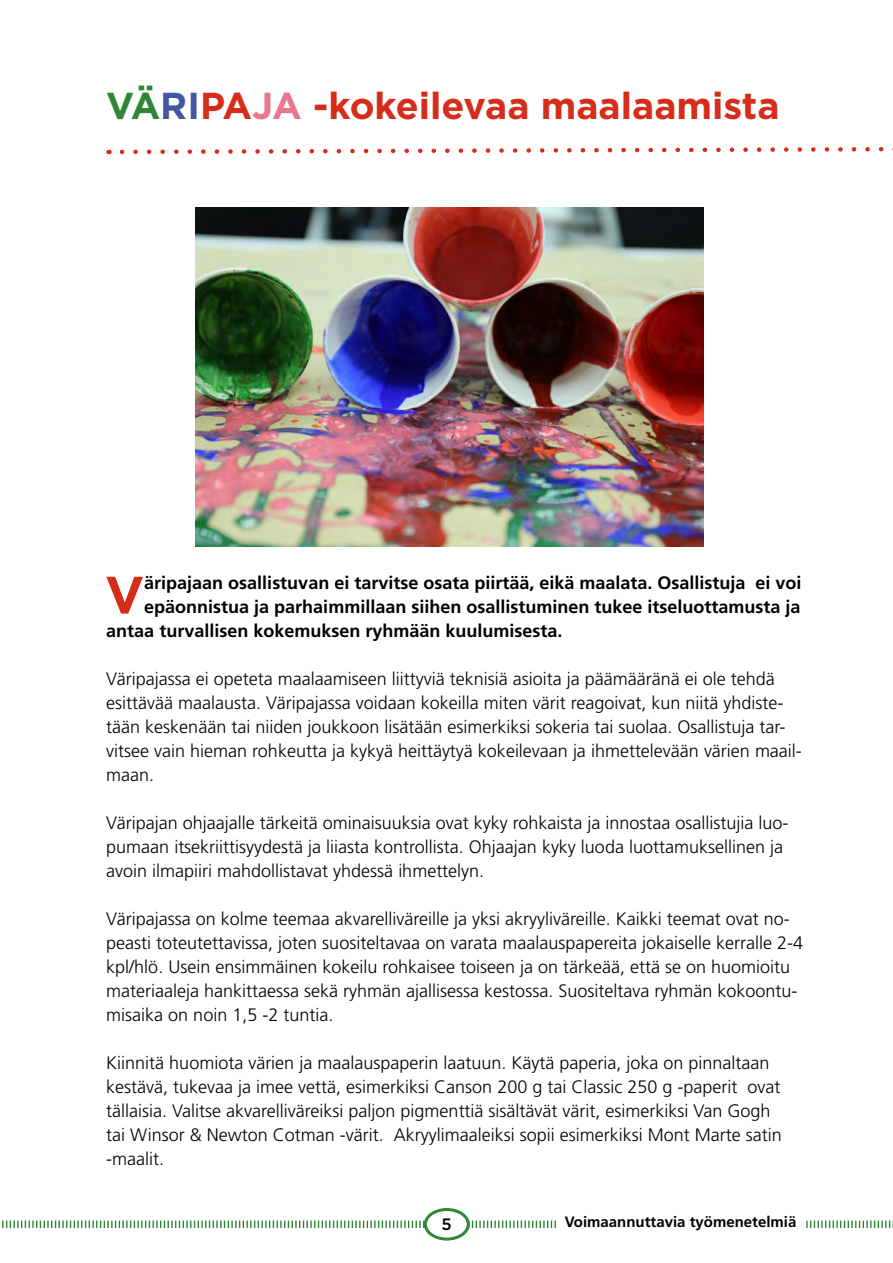
<style>
.page{position:relative;width:893px;height:1263px;background:#fff}
.page>*{position:absolute;margin:0;border:0;box-sizing:border-box;transform-origin:0 0}
.anfangi{font:700 52.35px "Gotham";color:#d62d1b}
.OTSIKKO_1{font:700 37.5px "Gotham";color:#d62d1b}
.leipäteksti{font:300 18px/24px "Frutiger LT Std";color:#000}
.anfangi-2{font:700 18px "Frutiger LT Std";color:#000}
.t1{font:500 16.5px "Gotham";color:#000}
.t2{font:700 15px "Frutiger LT Std";color:#000}
.s1{color:#308637}
.s2{color:#4256a2}
.s3{color:#e77889}
</style>
<div class="page">
<svg style="left:2px;top:1219px;width:891px;height:10px"></svg>
<div style="left:425px;top:1209px;width:43px;height:30px;background:#fff;border-radius:50%"></div>
<div style="left:424px;top:1208px;width:46px;height:32px;border:3px solid #308637;border-radius:50%"></div>
<div style="left:558px;top:1208px;width:247px;height:32px;background:#fff"></div>
<svg style="left:119px;top:147px;width:774px;height:8px"></svg>
<img style="left:196px;top:207px;width:508px;height:339px">
<h1 class="OTSIKKO_1" style="left:106px;top:81px;width:675px"><span class="s1">VÄ</span><span class="s2">RI</span>PA<span class="s3">JA</span> -kokeilevaa maalaamista</h1>
<p class="anfangi" style="left:105px;top:560px;width:41px">V</p>
<p class="anfangi-2" style="left:144px;top:572px;width:659px">äripajaan osallistuvan ei tarvitse osata piirtää, eikä maalata. Osallistuja ei voi</p>
<p class="anfangi-2" style="left:144px;top:596px;width:658px">epäonnistua ja parhaimmillaan siihen osallistuminen tukee itseluottamusta ja</p>
<p class="anfangi-2" style="left:106px;top:620px;width:458px">antaa turvallisen kokemuksen ryhmään kuulumisesta.</p>
<p class="leipäteksti" style="left:106px;top:667px;width:697px">Väripajassa ei opeteta maalaamiseen liittyviä teknisiä asioita ja päämääränä ei ole tehdä esittävää maalausta. Väripajassa voidaan kokeilla miten värit reagoivat, kun niitä yhdiste&shy;tään keskenään tai niiden joukkoon lisätään esimerkiksi sokeria tai suolaa. Osallistuja tar&shy;vitsee vain hieman rohkeutta ja kykyä heittäytyä kokeilevaan ja ihmettelevään värien maail&shy;maan.</p>
<p class="leipäteksti" style="left:106px;top:811px;width:684px">Väripajan ohjaajalle tärkeitä ominaisuuksia ovat kyky rohkaista ja innostaa osallistujia luo&shy;pumaan itsekriittisyydestä ja liiasta kontrollista. Ohjaajan kyky luoda luottamuksellinen ja avoin ilmapiiri mahdollistavat yhdessä ihmettelyn.</p>
<p class="leipäteksti" style="left:106px;top:907px;width:698px">Väripajassa on kolme teemaa akvarelliväreille ja yksi akryyliväreille. Kaikki teemat ovat no&shy;peasti toteutettavissa, joten suositeltavaa on varata maalauspapereita jokaiselle kerralle 2-4 kpl/hlö. Usein ensimmäinen kokeilu rohkaisee toiseen ja on tärkeää, että se on huomioitu materiaaleja hankittaessa sekä ryhmän ajallisessa kestossa. Suositeltava ryhmän kokoontu&shy;misaika on noin 1,5 -2 tuntia.</p>
<p class="leipäteksti" style="left:106px;top:1051px;width:677px">Kiinnitä huomiota värien ja maalauspaperin laatuun. Käytä paperia, joka on pinnaltaan kestävä, tukevaa ja imee vettä, esimerkiksi Canson 200 g tai Classic 250 g -paperit ovat tällaisia. Valitse akvarelliväreiksi paljon pigmenttiä sisältävät värit, esimerkiksi Van Gogh tai Winsor &amp; Newton Cotman -värit. Akryylimaaleiksi sopii esimerkiksi Mont Marte satin -maalit.</p>
<p class="t1" style="left:441px;top:1213px;width:12px">5</p>
<p class="t2" style="left:565px;top:1213px;width:233px">Voimaannuttavia työmenetelmiä</p>
</div>
